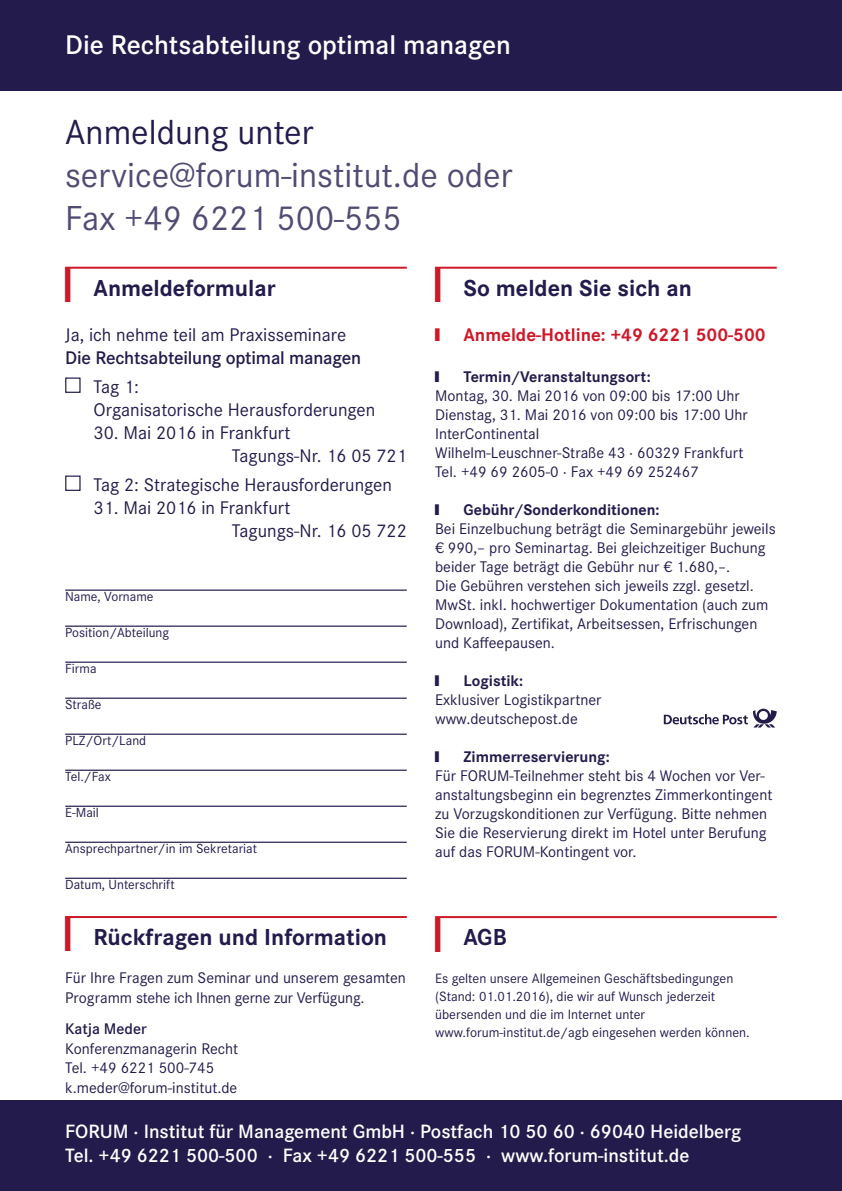
<style>
.page{position:relative;width:842px;height:1191px;background:#fff}
.page>*{position:absolute;margin:0;border:0;box-sizing:border-box;transform-origin:0 0}
.t1{font:36px/43px "Corporate Swtp";color:#514b74}
.t2{font:36px "Corporate Swtp";color:#231b4c}
.t3{font:600 28px "Corporate Swtp";color:#fff}
.t4{font:700 24px "Corporate Swtp";color:#231b4c}
.t5{font:600 20px/24px "Corporate Swtp";color:#fff}
.t6{font:19px/23px "Corporate Swtp";color:#231b4c}
.t7{font:600 19px "Corporate Swtp";letter-spacing:-.01em;color:#231b4c}
.t8{font:700 19px "Corporate Swtp";color:#ce1929}
.t9{font:16px/19px "Corporate Swtp";color:#231b4c}
.t10{font:700 16px "Corporate Swtp";color:#231b4c}
.t11{font:600 16px "Corporate Swtp";color:#231b4c}
.t12{font:14px/18px "Corporate Swtp";color:#231b4c}
.t13{font:13.6px "Corporate Swtp";color:#231b4c}
.s1{font-size:52px;color:#ce1929}
</style>
<div class="page">
<div style="left:0;top:0;width:842px;height:91px;background:#231b4c"></div>
<hr style="left:65px;top:267px;width:342px;height:2px;background:#ce1929">
<hr style="left:65px;top:589px;width:342px;height:2px;background:#231b4c">
<hr style="left:65px;top:625px;width:342px;height:2px;background:#231b4c">
<hr style="left:65px;top:661px;width:342px;height:2px;background:#231b4c">
<hr style="left:65px;top:697px;width:342px;height:2px;background:#231b4c">
<hr style="left:65px;top:733px;width:342px;height:2px;background:#231b4c">
<hr style="left:65px;top:769px;width:342px;height:2px;background:#231b4c">
<hr style="left:65px;top:805px;width:342px;height:2px;background:#231b4c">
<hr style="left:65px;top:841px;width:342px;height:2px;background:#231b4c">
<hr style="left:65px;top:877px;width:342px;height:2px;background:#231b4c">
<hr style="left:65px;top:916px;width:342px;height:2px;background:#ce1929">
<div style="left:65px;top:377px;width:16px;height:16px;border:1px solid #231b4c"></div>
<div style="left:65px;top:475px;width:16px;height:16px;border:1px solid #231b4c"></div>
<div style="left:0;top:1100px;width:842px;height:91px;background:#231b4c"></div>
<hr style="left:435px;top:916px;width:342px;height:2px;background:#ce1929">
<hr style="left:435px;top:267px;width:342px;height:2px;background:#ce1929">
<svg style="left:664px;top:708px;width:113px;height:19px"></svg>
<h2 class="t3" style="left:65px;top:35px;width:447px">Die Rechtsabteilung optimal managen</h2>
<h1 class="t2" style="left:65px;top:120px;width:250px">Anmeldung unter</h1>
<h1 class="t1" style="left:65px;top:157px;width:449px">service@forum-institut.de oder<br>Fax +49 6221 500-555</h1>
<h3 class="t4" style="left:65px;top:279px;width:212px"><span class="s1">†</span> Anmeldeformular</h3>
<p class="t6" style="left:65px;top:325px;width:283px">Ja, ich nehme teil am Praxisseminare</p>
<p class="t7" style="left:65px;top:351px;width:297px">Die Rechtsabteilung optimal managen</p>
<p class="t6" style="left:94px;top:377px;width:283px">Tag 1:<br>Organisatorische Herausforderungen</p>
<p class="t6" style="left:232px;top:423px;width:176px;text-indent:-138px">30. Mai 2016 in Frankfurt<br>Tagungs-Nr. 16 05 721</p>
<p class="t6" style="left:94px;top:475px;width:300px">Tag 2: Strategische Herausforderungen</p>
<p class="t6" style="left:232px;top:498px;width:176px;text-indent:-138px">31. Mai 2016 in Frankfurt<br>Tagungs-Nr. 16 05 722</p>
<h3 class="t4" style="left:435px;top:279px;width:258px"><span class="s1">†</span> So melden Sie sich an</h3>
<p class="t8" style="left:435px;top:328px;width:6px">†</p>
<p class="t8" style="left:463px;top:328px;width:304px">Anmelde-Hotline: +49 6221 500-500</p>
<p class="t10" style="left:435px;top:371px;width:5px">†</p>
<p class="t10" style="left:463px;top:371px;width:189px">Termin/Veranstaltungsort:</p>
<p class="t9" style="left:435px;top:388px;width:314px">Montag, 30. Mai 2016 von 09:00 bis 17:00 Uhr Dienstag, 31. Mai 2016 von 09:00 bis 17:00 Uhr InterContinental<br>Wilhelm-Leuschner-Straße 43 · 60329 Frankfurt Tel. +49 69 2605-0 · Fax +49 69 252467</p>
<p class="t10" style="left:435px;top:504px;width:5px">†</p>
<p class="t10" style="left:463px;top:504px;width:197px">Gebühr/Sonderkonditionen:</p>
<p class="t9" style="left:435px;top:521px;width:342px">Bei Einzelbuchung beträgt die Seminargebühr jeweils € 990,– pro Seminartag. Bei gleichzeitiger Buchung beider Tage beträgt die Gebühr nur € 1.680,–.<br>Die Gebühren verstehen sich jeweils zzgl. gesetzl.<br>MwSt. inkl. hochwertiger Dokumentation (auch zum Download), Zertifikat, Arbeitsessen, Erfrischungen und Kaffeepausen.</p>
<p class="t10" style="left:435px;top:675px;width:5px">†</p>
<p class="t10" style="left:463px;top:675px;width:61px">Logistik:</p>
<p class="t9" style="left:435px;top:692px;width:168px">Exklusiver Logistikpartner www.deutschepost.de</p>
<p class="t10" style="left:435px;top:751px;width:5px">†</p>
<p class="t10" style="left:463px;top:751px;width:148px">Zimmerreservierung:</p>
<p class="t9" style="left:435px;top:768px;width:339px">Für FORUM-Teilnehmer steht bis 4 Wochen vor Ver&shy;anstaltungsbeginn ein begrenztes Zimmerkontingent zu Vorzugskonditionen zur Verfügung. Bitte nehmen Sie die Reservierung direkt im Hotel unter Berufung auf das FORUM-Kontingent vor.</p>
<p class="t13" style="left:65px;top:592px;width:90px">Name, Vorname</p>
<p class="t13" style="left:65px;top:628px;width:105px">Position/Abteilung</p>
<p class="t13" style="left:65px;top:664px;width:33px">Firma</p>
<p class="t13" style="left:65px;top:700px;width:38px">Straße</p>
<p class="t13" style="left:65px;top:736px;width:82px">PLZ/Ort/Land</p>
<p class="t13" style="left:65px;top:772px;width:47px">Tel./Fax</p>
<p class="t13" style="left:65px;top:808px;width:35px">E-Mail</p>
<p class="t13" style="left:65px;top:844px;width:193px">Ansprechpartner/in im Sekretariat</p>
<p class="t13" style="left:65px;top:880px;width:111px">Datum, Unterschrift</p>
<h3 class="t4" style="left:65px;top:929px;width:323px"><span class="s1">†</span> Rückfragen und Information</h3>
<p class="t9" style="left:65px;top:969px;width:342px;line-height:19.6px">Für Ihre Fragen zum Seminar und unserem gesamten<br>Programm stehe ich Ihnen gerne zur Verfügung.</p>
<p class="t11" style="left:65px;top:1023px;width:83px">Katja Meder</p>
<p class="t9" style="left:65px;top:1040px;width:175px;line-height:19.6px">Konferenzmanagerin Recht<br>Tel. +49 6221 500-745 k.meder@forum-institut.de</p>
<p class="t5" style="left:65px;top:1121px;width:678px">FORUM · Institut für Management GmbH · Postfach 10 50 60 · 69040 Heidelberg<br>Tel. +49 6221 500-500 · Fax +49 6221 500-555 · www.forum-institut.de</p>
<h3 class="t4" style="left:435px;top:929px;width:73px"><span class="s1">†</span> AGB</h3>
<p class="t12" style="left:435px;top:970px;width:316px">Es gelten unsere Allgemeinen Geschäftsbedingungen (Stand: 01.01.2016), die wir auf Wunsch jederzeit übersenden und die im Internet unter www.forum-institut.de/agb eingesehen werden können.</p>
</div>
